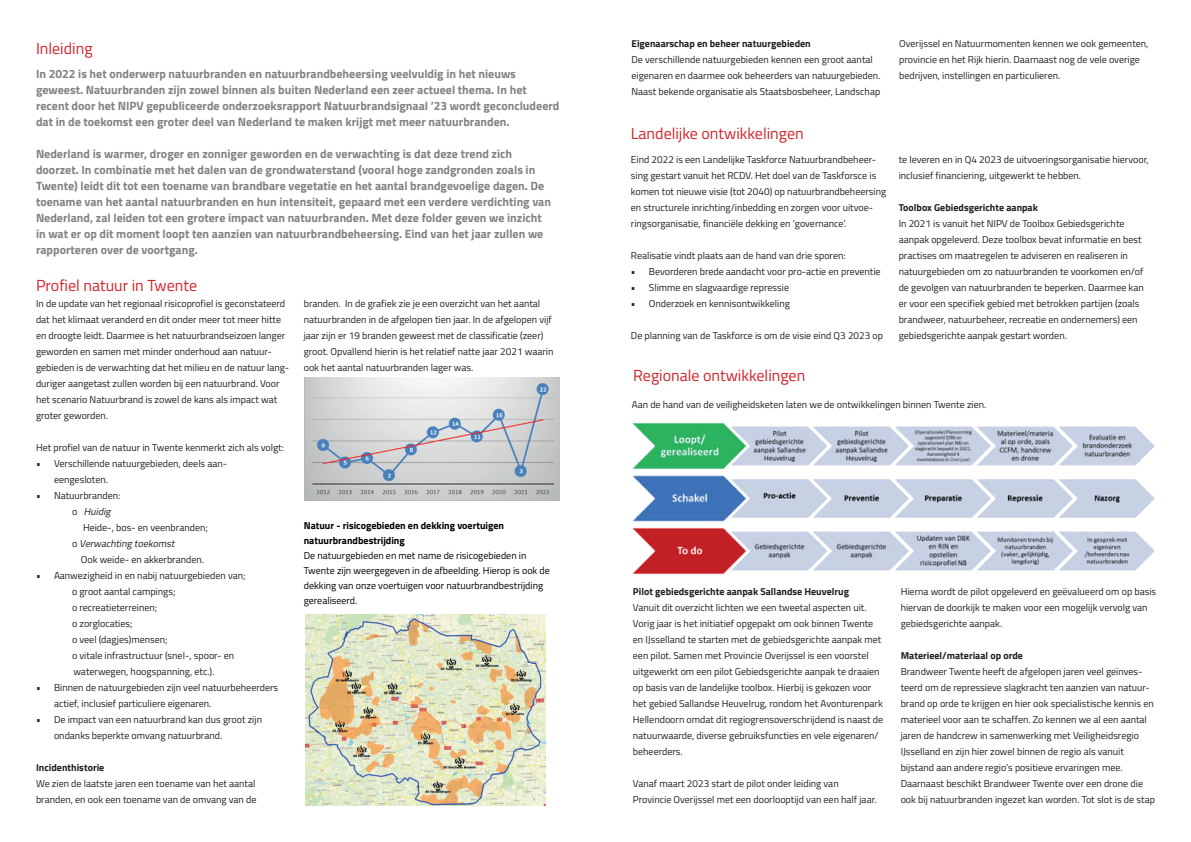
<style>
.page{position:relative;width:1191px;height:842px;background:#fff}
.page>*{position:absolute;margin:0;border:0;box-sizing:border-box;transform-origin:0 0}
.t1{font:16px "Titillium Web";color:#d1232a}
.t2{font:700 12px/16px "Titillium Web";color:#808285}
.t3{font:10px/16px "Titillium Web";color:#231f20}
.t4{font:10px/15px "Titillium Web";color:#000}
.t5{font:700 10px "Titillium Web";color:#231f20}
.t6{font:700 10px/15px "Titillium Web";color:#000}
.t7{font:italic 10px "Titillium Web";color:#231f20}
.s1{font-style:normal}
</style>
<div class="page">
<img style="left:304px;top:378px;width:255px;height:122px">
<img style="left:305px;top:614px;width:240px;height:192px">
<img style="left:632px;top:422px;width:522px;height:153px">
<h1 class="t1" style="left:36px;top:37px;width:58px">Inleiding</h1>
<p class="t2" style="left:36px;top:65px;width:525px">In 2022 is het onderwerp natuurbranden en natuurbrandbeheersing veelvuldig in het nieuws geweest. Natuurbranden zijn zowel binnen als buiten Nederland een zeer actueel thema. In het recent door het NIPV gepubliceerde onderzoeksrapport Natuurbrandsignaal ’23 wordt geconcludeerd dat in de toekomst een groter deel van Nederland te maken krijgt met meer natuurbranden.</p>
<p class="t2" style="left:36px;top:145px;width:516px">Nederland is warmer, droger en zonniger geworden en de verwachting is dat deze trend zich doorzet. In combinatie met het dalen van de grondwaterstand (vooral hoge zandgronden zoals in Twente) leidt dit tot een toename van brandbare vegetatie en het aantal brandgevoelige dagen. De toename van het aantal natuurbranden en hun intensiteit, gepaard met een verdere verdichting van Nederland, zal leiden tot een grotere impact van natuurbranden. Met deze folder geven we inzicht in wat er op dit moment loopt ten aanzien van natuurbrandbeheersing. Eind van het jaar zullen we rapporteren over de voortgang.</p>
<h1 class="t1" style="left:36px;top:274px;width:163px">Profiel natuur in Twente</h1>
<p class="t3" style="left:36px;top:295px;width:255px">In de update van het regionaal risicoprofiel is geconstateerd dat het klimaat veranderd en dit onder meer tot meer hitte en droogte leidt. Daarmee is het natuurbrandseizoen langer geworden en samen met minder onderhoud aan natuur&shy;gebieden is de verwachting dat het milieu en de natuur lang&shy;duriger aangetast zullen worden bij een natuurbrand. Voor het scenario Natuurbrand is zowel de kans als impact wat groter geworden.</p>
<p class="t3" style="left:36px;top:439px;width:249px">Het profiel van de natuur in Twente kenmerkt zich als volgt:</p>
<p class="t3" style="left:54px;top:455px;width:175px;text-indent:-18px">• Verschillende natuurgebieden, deels aan&shy;eengesloten.</p>
<p class="t3" style="left:36px;top:487px;width:86px">• Natuurbranden:</p>
<p class="t7" style="left:72px;top:504px;width:43px"><span class="s1">o</span> Huidig</p>
<p class="t3" style="left:83px;top:519px;width:126px">Heide-, bos- en veenbranden;</p>
<p class="t7" style="left:72px;top:536px;width:106px"><span class="s1">o</span> Verwachting toekomst</p>
<p class="t3" style="left:81px;top:551px;width:125px">Ook weide- en akkerbranden.</p>
<p class="t3" style="left:72px;top:567px;width:175px;text-indent:-36px">• Aanwezigheid in en nabij natuurgebieden van; o groot aantal campings;<br>o recreatieterreinen;<br>o zorglocaties;<br>o veel (dagjes)mensen;<br>o vitale infrastructuur (snel-, spoor- en waterwegen, hoogspanning, etc.).</p>
<p class="t3" style="left:54px;top:679px;width:226px;text-indent:-18px">• Binnen de natuurgebieden zijn veel natuurbeheerders actief, inclusief particuliere eigenaren.</p>
<p class="t3" style="left:54px;top:711px;width:209px;text-indent:-18px">• De impact van een natuurbrand kan dus groot zijn ondanks beperkte omvang natuurbrand.</p>
<p class="t5" style="left:36px;top:760px;width:70px">Incidenthistorie</p>
<p class="t3" style="left:36px;top:775px;width:222px">We zien de laatste jaren een toename van het aantal branden, en ook een toename van de omvang van de</p>
<p class="t3" style="left:304px;top:295px;width:251px">branden. In de grafiek zie je een overzicht van het aantal natuurbranden in de afgelopen tien jaar. In de afgelopen vijf jaar zijn er 19 branden geweest met de classificatie (zeer) groot. Opvallend hierin is het relatief natte jaar 2021 waarin ook het aantal natuurbranden lager was.</p>
<p class="t6" style="left:304px;top:517px;width:202px">Natuur - risicogebieden en dekking voertuigen natuurbrandbestrijding</p>
<p class="t4" style="left:304px;top:547px;width:248px">De natuurgebieden en met name de risicogebieden in Twente zijn weergegeven in de afbeelding. Hierop is ook de dekking van onze voertuigen voor natuurbrandbestrijding gerealiseerd.</p>
<p class="t5" style="left:631px;top:36px;width:181px">Eigenaarschap en beheer natuurgebieden</p>
<p class="t3" style="left:631px;top:51px;width:250px">De verschillende natuurgebieden kennen een groot aantal eigenaren en daarmee ook beheerders van natuurgebieden.<br>Naast bekende organisatie als Staatsbosbeheer, Landschap</p>
<h1 class="t1" style="left:631px;top:121px;width:174px">Landelijke ontwikkelingen</h1>
<p class="t3" style="left:631px;top:151px;width:257px">Eind 2022 is een Landelijke Taskforce Natuurbrandbeheer&shy;sing gestart vanuit het RCDV. Het doel van de Taskforsce is komen tot nieuwe visie (tot 2040) op natuurbrandbeheersing en structurele inrichting/inbedding en zorgen voor uitvoe&shy;ringsorganisatie, financiële dekking en ‘governance’.</p>
<p class="t3" style="left:631px;top:247px;width:216px">Realisatie vindt plaats aan de hand van drie sporen:</p>
<p class="t3" style="left:631px;top:263px;width:251px">• Bevorderen brede aandacht voor pro-actie en preventie</p>
<p class="t3" style="left:631px;top:279px;width:160px">• Slimme en slagvaardige repressie</p>
<p class="t3" style="left:631px;top:295px;width:160px">• Onderzoek en kennisontwikkeling</p>
<p class="t3" style="left:631px;top:327px;width:254px">De planning van de Taskforce is om de visie eind Q3 2023 op</p>
<h1 class="t1" style="left:633px;top:364px;width:174px">Regionale ontwikkelingen</h1>
<p class="t3" style="left:899px;top:35px;width:251px">Overijssel en Natuurmomenten kennen we ook gemeenten, provincie en het Rijk hierin. Daarnaast nog de vele overige bedrijven, instellingen en particulieren.</p>
<p class="t3" style="left:898px;top:151px;width:252px">te leveren en in Q4 2023 de uitvoeringsorganisatie hiervoor, inclusief financiering, uitgewerkt te hebben.</p>
<p class="t5" style="left:898px;top:200px;width:141px">Toolbox Gebiedsgerichte aanpak</p>
<p class="t3" style="left:898px;top:215px;width:247px">In 2021 is vanuit het NIPV de Toolbox Gebiedsgerichte aanpak opgeleverd. Deze toolbox bevat informatie en best practises om maatregelen te adviseren en realiseren in natuurgebieden om zo natuurbranden te voorkomen en/of de gevolgen van natuurbranden te beperken. Daarmee kan er voor een specifiek gebied met betrokken partijen (zoals brandweer, natuurbeheer, recreatie en ondernemers) een gebiedsgerichte aanpak gestart worden.</p>
<p class="t3" style="left:632px;top:396px;width:356px">Aan de hand van de veiligheidsketen laten we de ontwikkelingen binnen Twente zien.</p>
<p class="t5" style="left:633px;top:584px;width:218px">Pilot gebiedsgerichte aanpak Sallandse Heuvelrug</p>
<p class="t3" style="left:633px;top:599px;width:252px">Vanuit dit overzicht lichten we een tweetal aspecten uit.<br>Vorig jaar is het initiatief opgepakt om ook binnen Twente en IJsselland te starten met de gebiedsgerichte aanpak met een pilot. Samen met Provincie Overijssel is een voorstel uitgewerkt om een pilot Gebiedsgerichte aanpak te draaien op basis van de landelijke toolbox. Hierbij is gekozen voor het gebied Sallandse Heuvelrug, rondom het Avonturenpark Hellendoorn omdat dit regiogrensoverschrijdend is naast de natuurwaarde, diverse gebruiksfuncties en vele eigenaren/ beheerders.</p>
<p class="t3" style="left:633px;top:775px;width:245px">Vanaf maart 2023 start de pilot onder leiding van<br>Provincie Overijssel met een doorlooptijd van een half jaar.</p>
<p class="t3" style="left:900px;top:583px;width:257px">Hierna wordt de pilot opgeleverd en geëvalueerd om op basis hiervan de doorkijk te maken voor een mogelijk vervolg van gebiedsgerichte aanpak.</p>
<p class="t5" style="left:900px;top:648px;width:124px">Materieel/materiaal op orde</p>
<p class="t3" style="left:900px;top:663px;width:256px">Brandweer Twente heeft de afgelopen jaren veel geïnves&shy;teerd om de repressieve slagkracht ten aanzien van natuur&shy;brand op orde te krijgen en hier ook specialistische kennis en materieel voor aan te schaffen. Zo kennen we al een aantal jaren de handcrew in samenwerking met Veiligheidsregio IJsselland en zijn hier zowel binnen de regio als vanuit bijstand aan andere regio’s positieve ervaringen mee.<br>Daarnaast beschikt Brandweer Twente over een drone die ook bij natuurbranden ingezet kan worden. Tot slot is de stap</p>
</div>
